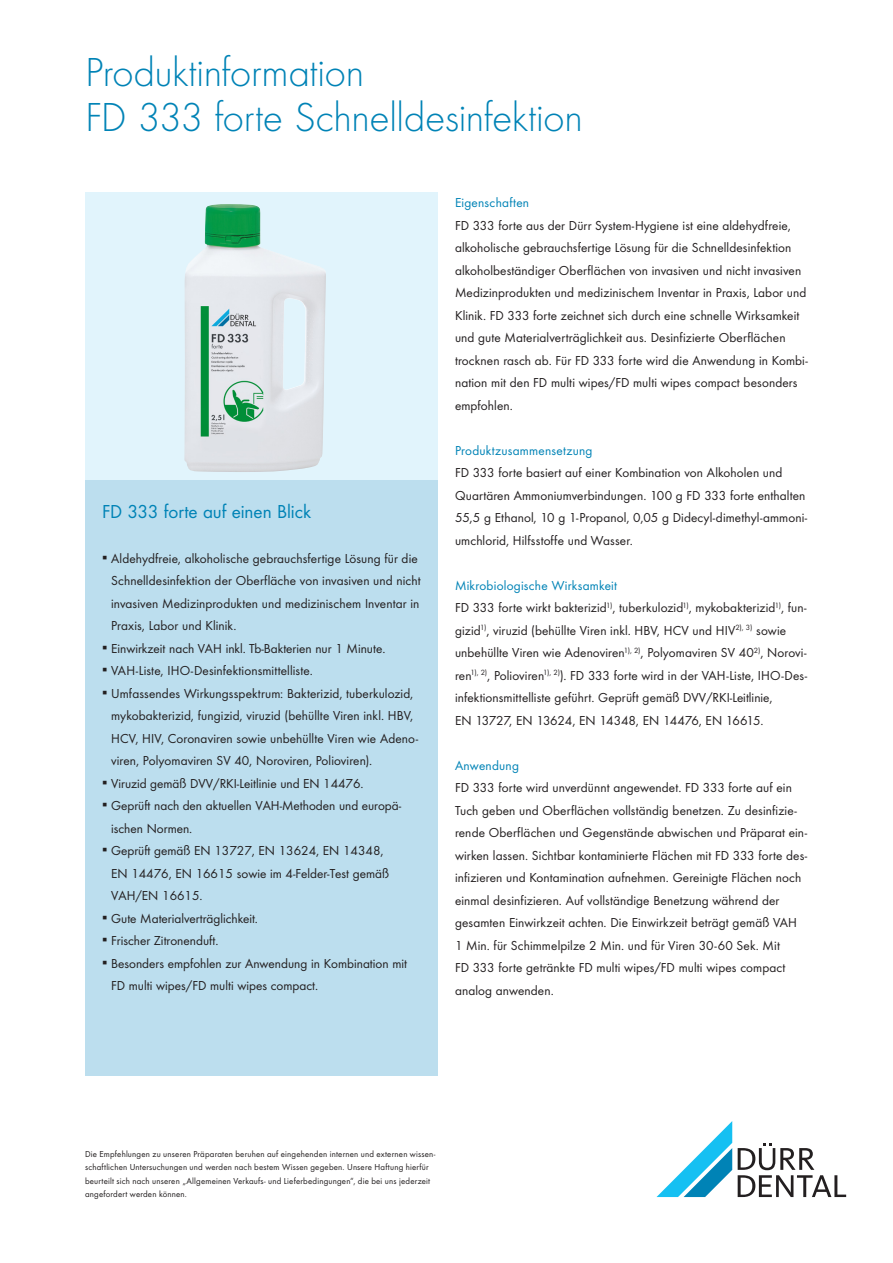
<style>
.page{position:relative;width:893px;height:1263px;background:#fff}
.page>*{position:absolute;margin:0;border:0;box-sizing:border-box;transform-origin:0 0}
.Headline{font:300 42px "Futura TOT";letter-spacing:-.01em;color:#0083b6}
.Headline_Kasten{font:19.5px "Futura TOT Boo";letter-spacing:-.005em;color:#0083b6}
.copy{font:13.5px/22.5px "Futura TOT Boo";letter-spacing:.005em;color:#231f20}
.copy-2{font:13.5px "Futura TOT Boo";letter-spacing:.02em;color:#0083b6}
.fussnoten{font:9px/13.5px "Futura TOT Boo";letter-spacing:.02em;color:#231f20}
</style>
<div class="page">
<div style="left:85px;top:479px;width:353px;height:597px;background:#bcdeee"></div>
<div style="left:85px;top:192px;width:353px;height:287px;background:#e1f4fc"></div>
<svg style="left:656px;top:1121px;width:76px;height:76px"></svg>
<svg style="left:738px;top:1143px;width:108px;height:54px"></svg>
<img style="left:184px;top:204px;width:142px;height:268px">
<p class="Headline" style="left:85px;top:48px;width:281px">Produktinformation</p>
<p class="Headline" style="left:85px;top:93px;width:499px">FD 333 forte Schnelldesinfektion</p>
<p class="Headline_Kasten" style="left:102px;top:499px;width:210px">FD 333 forte auf einen Blick</p>
<p class="copy" style="left:111px;top:547px;width:311px;text-indent:-9px">▪ Aldehydfreie, alkoholische gebrauchsfertige Lösung für die Schnelldesinfektion der Oberfläche von invasiven und nicht invasiven Medizinprodukten und medizinischem Inventar in Praxis, Labor und Klinik.</p>
<p class="copy" style="left:102px;top:637px;width:285px">▪ Einwirkzeit nach VAH inkl. Tb-Bakterien nur 1 Minute.</p>
<p class="copy" style="left:102px;top:659px;width:212px">▪ VAH-Liste, IHO-Desinfektionsmittelliste.</p>
<p class="copy" style="left:111px;top:682px;width:308px;text-indent:-9px">▪ Umfassendes Wirkungsspektrum: Bakterizid, tuberkulozid, mykobakterizid, fungizid, viruzid (behüllte Viren inkl. HBV, HCV, HIV, Coronaviren sowie unbehüllte Viren wie Adeno&shy;viren, Polyomaviren SV 40, Noroviren, Polioviren).</p>
<p class="copy" style="left:102px;top:772px;width:263px">▪ Viruzid gemäß DVV/RKI-Leitlinie und EN 14476.</p>
<p class="copy" style="left:111px;top:794px;width:292px;text-indent:-9px">▪ Geprüft nach den aktuellen VAH-Methoden und europä&shy;ischen Normen.</p>
<p class="copy" style="left:111px;top:839px;width:280px;text-indent:-9px">▪ Geprüft gemäß EN 13727, EN 13624, EN 14348,<br>EN 14476, EN 16615 sowie im 4-Felder-Test gemäß<br>VAH/EN 16615.</p>
<p class="copy" style="left:102px;top:907px;width:157px">▪ Gute Materialverträglichkeit.</p>
<p class="copy" style="left:102px;top:929px;width:118px">▪ Frischer Zitronenduft.</p>
<p class="copy" style="left:111px;top:952px;width:297px;text-indent:-9px">▪ Besonders empfohlen zur Anwendung in Kombination mit<br>FD multi wipes/FD multi wipes compact.</p>
<p class="copy-2" style="left:455px;top:194px;width:76px">Eigenschaften</p>
<p class="copy" style="left:455px;top:214px;width:354px">FD 333 forte aus der Dürr System-Hygiene ist eine aldehydfreie, alkoholische gebrauchsfertige Lösung für die Schnelldesinfektion alkoholbeständiger Oberflächen von invasiven und nicht invasiven Medizinprodukten und medizinischem Inventar in Praxis, Labor und Klinik. FD 333 forte zeichnet sich durch eine schnelle Wirksamkeit und gute Materialverträglichkeit aus. Desinfizierte Oberflächen trocknen rasch ab. Für FD 333 forte wird die Anwendung in Kombi&shy;nation mit den FD multi wipes/FD multi wipes compact besonders empfohlen.</p>
<p class="copy-2" style="left:455px;top:442px;width:139px">Produktzusammensetzung</p>
<p class="copy" style="left:455px;top:461px;width:354px">FD 333 forte basiert auf einer Kombination von Alkoholen und Quartären Ammoniumverbindungen. 100 g FD 333 forte enthalten 55,5 g Ethanol, 10 g 1-Propanol, 0,05 g Didecyl-dimethyl-ammoni&shy;umchlorid, Hilfsstoffe und Wasser.</p>
<p class="copy-2" style="left:455px;top:577px;width:164px">Mikrobiologische Wirksamkeit</p>
<p class="copy" style="left:455px;top:596px;width:354px">FD 333 forte wirkt bakterizid<sup>1)</sup>, tuberkulozid<sup>1)</sup>, mykobakterizid<sup>1)</sup>, fun&shy;gizid<sup>1)</sup>, viruzid (behüllte Viren inkl. HBV, HCV und HIV<sup>2),</sup> <sup>3)</sup> sowie unbehüllte Viren wie Adenoviren<sup>1),</sup> <sup>2)</sup>, Polyomaviren SV 40<sup>2)</sup>, Norovi&shy;ren<sup>1),</sup> <sup>2)</sup>, Polioviren<sup>1),</sup> <sup>2)</sup>). FD 333 forte wird in der VAH-Liste, IHO-Des&shy;infektionsmittelliste geführt. Geprüft gemäß DVV/RKI-Leitlinie,<br>EN 13727, EN 13624, EN 14348, EN 14476, EN 16615.</p>
<p class="copy-2" style="left:455px;top:757px;width:66px">Anwendung</p>
<p class="copy" style="left:455px;top:776px;width:354px">FD 333 forte wird unverdünnt angewendet. FD 333 forte auf ein Tuch geben und Oberflächen vollständig benetzen. Zu desinfizie&shy;rende Oberflächen und Gegenstände abwischen und Präparat ein&shy;wirken lassen. Sichtbar kontaminierte Flächen mit FD 333 forte des&shy;infizieren und Kontamination aufnehmen. Gereinigte Flächen noch einmal desinfizieren. Auf vollständige Benetzung während der gesamten Einwirkzeit achten. Die Einwirkzeit beträgt gemäß VAH 1 Min. für Schimmelpilze 2 Min. und für Viren 30-60 Sek. Mit<br>FD 333 forte getränkte FD multi wipes/FD multi wipes compact analog anwenden.</p>
<p class="fussnoten" style="left:85px;top:1147px;width:352px">Die Empfehlungen zu unseren Präparaten beruhen auf eingehenden internen und externen wissen&shy;schaftlichen Untersuchungen und werden nach bestem Wissen gegeben. Unsere Haftung hierfür beurteilt sich nach unseren „Allgemeinen Verkaufs- und Lieferbedingungen“, die bei uns jederzeit angefordert werden können.</p>
</div>
